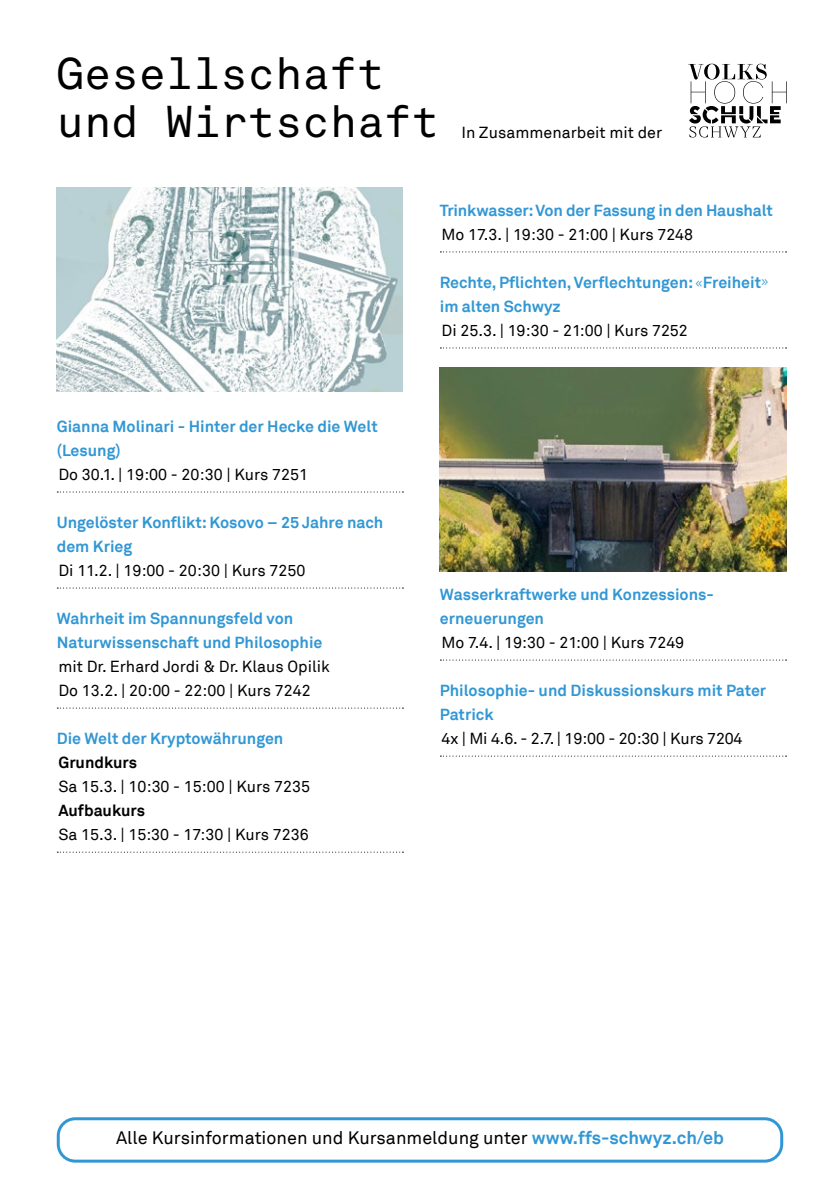
<style>
.page{position:relative;width:840px;height:1191px;background:#fff}
.page>*{position:absolute;margin:0;border:0;box-sizing:border-box;transform-origin:0 0}
.t1{font:44px/48px "Akkurat Mono";color:#000}
.t2{font:18px "Akkurat";color:#000}
.t3{font:700 16px/24px "Akkurat";color:#3197d4}
.t4{font:16px/24px "Akkurat";color:#000}
.t5{font:700 16px "Akkurat";color:#000}
.s1{font-family:"EOS";font-weight:300}
.s2{font-weight:700;color:#3197d4}
</style>
<div class="page">
<div style="left:57px;top:1117px;width:725px;height:45px;border:3px solid #3197d4;border-radius:17px"></div>
<svg style="left:57px;top:491px;width:346px;height:1px"></svg>
<svg style="left:57px;top:587px;width:346px;height:1px"></svg>
<svg style="left:57px;top:707px;width:346px;height:1px"></svg>
<svg style="left:57px;top:851px;width:346px;height:1px"></svg>
<svg style="left:688px;top:64px;width:98px;height:73px"></svg>
<svg style="left:440px;top:251px;width:346px;height:1px"></svg>
<svg style="left:440px;top:347px;width:346px;height:1px"></svg>
<svg style="left:440px;top:659px;width:346px;height:1px"></svg>
<svg style="left:440px;top:755px;width:346px;height:1px"></svg>
<img style="left:57px;top:187px;width:346px;height:204px">
<img style="left:439px;top:367px;width:346px;height:204px">
<h1 class="t1" style="left:57px;top:50px;width:383px">Gesellschaft und Wirtschaft</h1>
<p class="t4" style="left:461px;top:120px;width:202px">In Zusammenarbeit mit der</p>
<p class="t3" style="left:57px;top:414px;width:322px">Gianna Molinari - Hinter der Hecke die Welt (Lesung)</p>
<p class="t4" style="left:58px;top:463px;width:251px">Do 30.1. | 19:00 - 20:30 | Kurs 7251</p>
<p class="t3" style="left:57px;top:510px;width:328px">Ungelöster Konflikt: Kosovo – 25 Jahre nach dem Krieg</p>
<p class="t4" style="left:58px;top:559px;width:248px">Di 11.2. | 19:00 - 20:30 | Kurs 7250</p>
<p class="t3" style="left:57px;top:606px;width:267px">Wahrheit im Spannungsfeld von<br>Naturwissenschaft und Philosophie</p>
<p class="t4" style="left:58px;top:655px;width:273px">mit Dr. Erhard Jordi &amp; Dr. Klaus Opilik<br>Do 13.2. | 20:00 - 22:00 | Kurs 7242</p>
<p class="t3" style="left:57px;top:726px;width:228px">Die Welt der Kryptowährungen</p>
<p class="t5" style="left:58px;top:752px;width:80px">Grundkurs</p>
<p class="t4" style="left:58px;top:775px;width:253px">Sa 15.3. | 10:30 - 15:00 | Kurs 7235</p>
<p class="t5" style="left:58px;top:800px;width:88px">Aufbaukurs</p>
<p class="t4" style="left:58px;top:823px;width:251px">Sa 15.3. | 15:30 - 17:30 | Kurs 7236</p>
<p class="t3" style="left:439px;top:198px;width:334px">Trinkwasser: Von der Fassung in den Haushalt</p>
<p class="t4" style="left:441px;top:223px;width:253px">Mo 17.3. | 19:30 - 21:00 | Kurs 7248</p>
<p class="t3" style="left:439px;top:270px;width:330px">Rechte, Pflichten, Verflechtungen: <span class="s1">«</span>Freiheit<span class="s1">» </span>im alten Schwyz</p>
<p class="t4" style="left:441px;top:319px;width:248px">Di 25.3. | 19:30 - 21:00 | Kurs 7252</p>
<p class="t3" style="left:439px;top:582px;width:273px">Wasserkraftwerke und Konzessions&shy;erneuerungen</p>
<p class="t4" style="left:441px;top:631px;width:244px">Mo 7.4. | 19:30 - 21:00 | Kurs 7249</p>
<p class="t3" style="left:439px;top:678px;width:328px">Philosophie- und Diskussionskurs mit Pater<br>Patrick</p>
<p class="t4" style="left:441px;top:727px;width:302px">4x | Mi 4.6. - 2.7. | 19:00 - 20:30 | Kurs 7204</p>
<p class="t2" style="left:116px;top:1126px;width:609px">Alle Kursinformationen und Kursanmeldung unter <span class="s2">www.ffs-schwyz.ch/eb</span></p>
</div>
